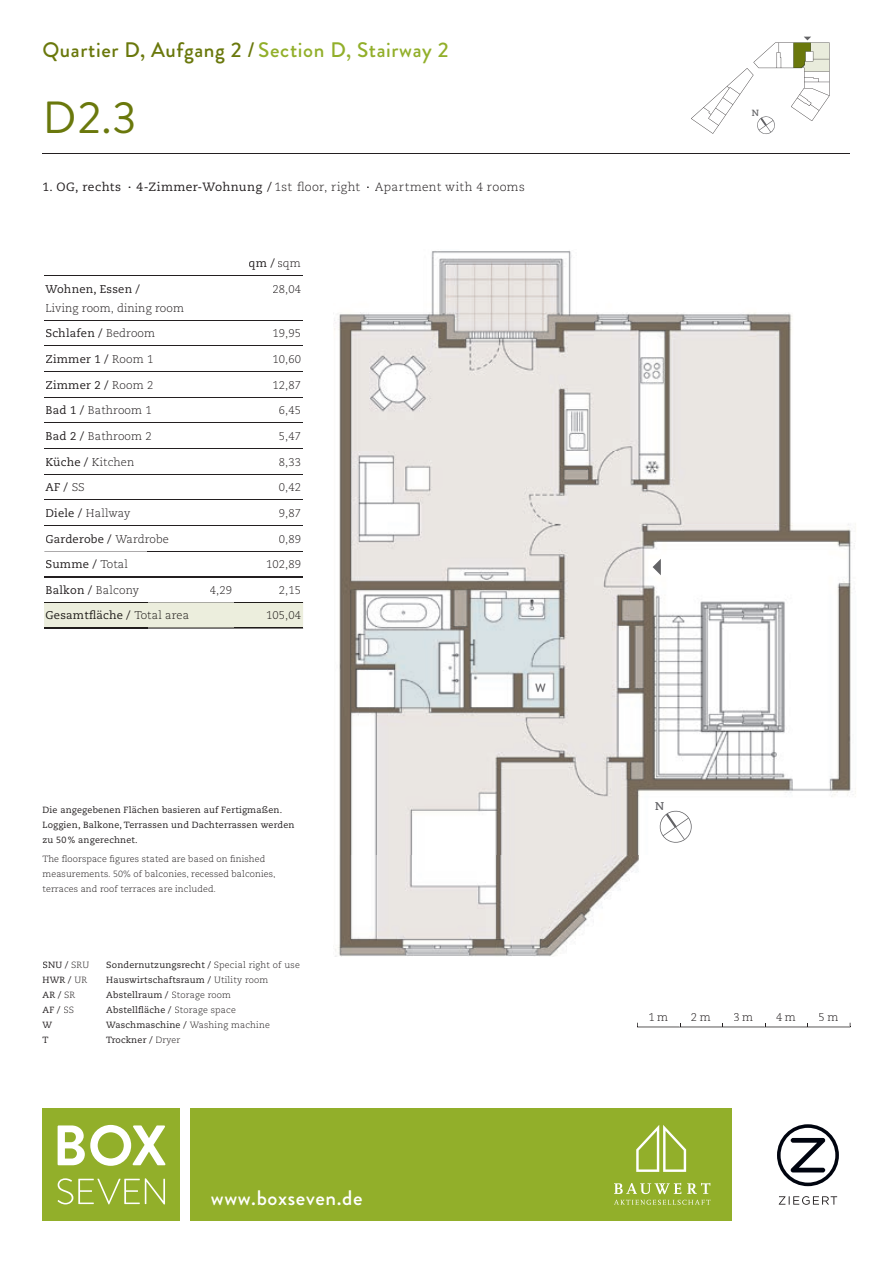
<style>
.page{position:relative;width:893px;height:1263px;background:#fff}
.page>*{position:absolute;margin:0;border:0;box-sizing:border-box;transform-origin:0 0}
.t1{font:45px "Brandon Grotesque";color:#6a780c}
.t2{font:500 21px "Brandon Grotesque";letter-spacing:.03em;color:#6a780c}
.t3{font:500 21px "Brandon Grotesque";letter-spacing:.03em;color:#fff}
.t4{font:12px "Caecilia LT Std";letter-spacing:.035em;color:#231f20}
.t5{font:300 12px "Caecilia LT Std";letter-spacing:.03em;color:#231f20}
.t6{font:500 12px "Brandon Grotesque";color:#636366}
.t7{font:300 11.25px "Caecilia LT Std";letter-spacing:.01em;color:#231f20}
.t8{font:11.25px "Caecilia LT Std";letter-spacing:.02em;color:#231f20}
.t9{font:11.25px "Caecilia LT Std";letter-spacing:.02em;color:#201d1a}
.t10{font:300 11.25px "Caecilia LT Std";color:#201d1a}
.t11{font:700 11.25px "Caecilia LT Std";color:#636366}
.t12{font:9px/15px "Caecilia LT Std";letter-spacing:.02em;color:#231f20}
.t13{font:300 9px/15px "Caecilia LT Std";letter-spacing:.01em;color:#231f20}
.t14{font:700 9px "Caecilia LT Std";color:#636366}
.s1{color:#92af2a}
.s2{font-weight:300}
.s3{font-weight:400}
</style>
<div class="page">
<div style="left:43px;top:1108px;width:137px;height:112px;background:#92af2a"></div>
<svg style="left:58px;top:1125px;width:108px;height:41px"></svg>
<svg style="left:57px;top:1178px;width:108px;height:26px"></svg>
<svg style="left:637px;top:1023px;width:214px;height:4px"></svg>
<hr style="left:43px;top:153px;width:807px;height:1px;background:#231f20">
<img style="left:334px;top:251px;width:522px;height:705px">
<svg style="left:658px;top:809px;width:36px;height:36px"></svg>
<svg style="left:653px;top:559px;width:8px;height:16px"></svg>
<hr style="left:44px;top:275px;width:103px;height:1px;background:#231f20">
<hr style="left:147px;top:275px;width:88px;height:1px;background:#231f20">
<hr style="left:235px;top:275px;width:68px;height:1px;background:#231f20">
<svg style="left:44px;top:320px;width:259px;height:309px"></svg>
<hr style="left:235px;top:627px;width:68px;height:1px;background:#201d1a">
<div style="left:46px;top:611px;width:85px;height:9px;background:#eceedd"></div>
<div style="left:135px;top:611px;width:54px;height:8px;background:#eceedd"></div>
<div style="left:267px;top:611px;width:34px;height:10px;background:#eceedd"></div>
<svg style="left:691px;top:37px;width:138px;height:97px"></svg>
<div style="left:190px;top:1108px;width:541px;height:112px;background:#92af2a"></div>
<svg style="left:614px;top:1183px;width:96px;height:22px"></svg>
<svg style="left:636px;top:1125px;width:50px;height:47px"></svg>
<svg style="left:779px;top:1196px;width:58px;height:9px"></svg>
<svg style="left:777px;top:1124px;width:62px;height:62px"></svg>
<h2 class="t2" style="left:43px;top:35px;width:408px">Quartier D, Aufgang 2 / <span class="s1">Section D, Stairway 2</span></h2>
<h1 class="t1" style="left:43px;top:86px;width:95px">D2.3</h1>
<h3 class="t4" style="left:43px;top:180px;width:80px">1. OG, rechts</h3>
<h3 class="t4" style="left:128px;top:180px;width:233px"><sup>•</sup> 4-Zimmer-Wohnung / <span class="s2">1st floor, right</span></h3>
<h3 class="t5" style="left:367px;top:180px;width:159px"><sup>•</sup> Apartment with 4 rooms</h3>
<p class="t8" style="left:46px;top:282px;width:96px">Wohnen, Essen /</p>
<p class="t7" style="left:46px;top:301px;width:140px">Living room, dining room</p>
<p class="t8" style="left:249px;top:257px;width:54px">qm / <span class="s2">sqm</span></p>
<p class="t7" style="left:272px;top:283px;width:30px">28,04</p>
<p class="t8" style="left:46px;top:327px;width:111px">Schlafen / <span class="s2">Bedroom</span></p>
<p class="t7" style="left:272px;top:327px;width:30px">19,95</p>
<p class="t8" style="left:46px;top:352px;width:109px">Zimmer 1 / <span class="s2">Room 1</span></p>
<p class="t7" style="left:272px;top:353px;width:30px">10,60</p>
<p class="t8" style="left:46px;top:378px;width:109px">Zimmer 2 / <span class="s2">Room 2</span></p>
<p class="t7" style="left:272px;top:378px;width:30px">12,87</p>
<p class="t7" style="left:46px;top:404px;width:108px"><span class="s3">Bad 1 /</span> Bathroom 1</p>
<p class="t7" style="left:279px;top:404px;width:24px">6,45</p>
<p class="t7" style="left:46px;top:430px;width:108px"><span class="s3">Bad 2 /</span> Bathroom 2</p>
<p class="t7" style="left:279px;top:430px;width:24px">5,47</p>
<p class="t7" style="left:46px;top:455px;width:90px"><span class="s3">Küche /</span> Kitchen</p>
<p class="t7" style="left:279px;top:455px;width:24px">8,33</p>
<p class="t8" style="left:46px;top:481px;width:41px">AF / <span class="s2">SS</span></p>
<p class="t7" style="left:279px;top:481px;width:24px">0,42</p>
<p class="t7" style="left:46px;top:507px;width:86px"><span class="s3">Diele /</span> Hallway</p>
<p class="t7" style="left:279px;top:507px;width:24px">9,87</p>
<p class="t8" style="left:46px;top:532px;width:125px">Garderobe / <span class="s2">Wardrobe</span></p>
<p class="t7" style="left:279px;top:532px;width:24px">0,89</p>
<p class="t8" style="left:46px;top:558px;width:84px">Summe / <span class="s2">Total</span></p>
<p class="t7" style="left:266px;top:558px;width:36px">102,89</p>
<p class="t8" style="left:46px;top:584px;width:95px">Balkon / <span class="s2">Balcony</span></p>
<p class="t7" style="left:210px;top:584px;width:24px">4,29</p>
<p class="t7" style="left:279px;top:584px;width:24px">2,15</p>
<p class="t9" style="left:46px;top:609px;width:145px">Gesamtfläche / <span class="s2">Total area</span></p>
<p class="t10" style="left:266px;top:609px;width:36px">105,04</p>
<h3 class="t6" style="left:535px;top:679px;width:12px">W</h3>
<p class="t12" style="left:43px;top:802px;width:253px">Die angegebenen Flächen basieren auf Fertigmaßen.<br>Loggien, Balkone, Terrassen und Dachterrassen werden zu 50 % angerechnet.</p>
<p class="t13" style="left:43px;top:851px;width:234px">The floorspace figures stated are based on finished measurements. 50% of balconies, recessed balconies, terraces and roof terraces are included.</p>
<p class="t12" style="left:43px;top:957px;width:48px">SNU / <span class="s2">SRU</span></p>
<p class="t12" style="left:106px;top:957px;width:195px">Sondernutzungsrecht / <span class="s2">Special right of use</span></p>
<p class="t12" style="left:43px;top:972px;width:46px">HWR / <span class="s2">UR</span></p>
<p class="t12" style="left:106px;top:972px;width:164px">Hauswirtschaftsraum / <span class="s2">Utility room</span></p>
<p class="t12" style="left:43px;top:987px;width:34px">AR / <span class="s2">SR</span></p>
<p class="t12" style="left:106px;top:987px;width:126px">Abstellraum / <span class="s2">Storage room</span></p>
<p class="t12" style="left:43px;top:1002px;width:33px">AF / <span class="s2">SS</span></p>
<p class="t12" style="left:106px;top:1002px;width:131px">Abstellfläche / <span class="s2">Storage space</span></p>
<p class="t12" style="left:43px;top:1017px;width:11px">W</p>
<p class="t12" style="left:106px;top:1017px;width:165px">Waschmaschine / <span class="s2">Washing machine</span></p>
<p class="t12" style="left:43px;top:1032px;width:8px">T</p>
<p class="t12" style="left:106px;top:1032px;width:76px">Trockner / <span class="s2">Dryer</span></p>
<h2 class="t3" style="left:211px;top:1183px;width:153px">www.boxseven.de</h2>
<p class="t14" style="left:752px;top:108px;width:9px">N</p>
<p class="t11" style="left:655px;top:800px;width:10px">N</p>
<p class="t7" style="left:648px;top:1010px;width:21px">1 m</p>
<p class="t7" style="left:691px;top:1010px;width:21px">2 m</p>
<p class="t7" style="left:733px;top:1010px;width:21px">3 m</p>
<p class="t7" style="left:776px;top:1010px;width:21px">4 m</p>
<p class="t7" style="left:818px;top:1010px;width:21px">5 m</p>
</div>
